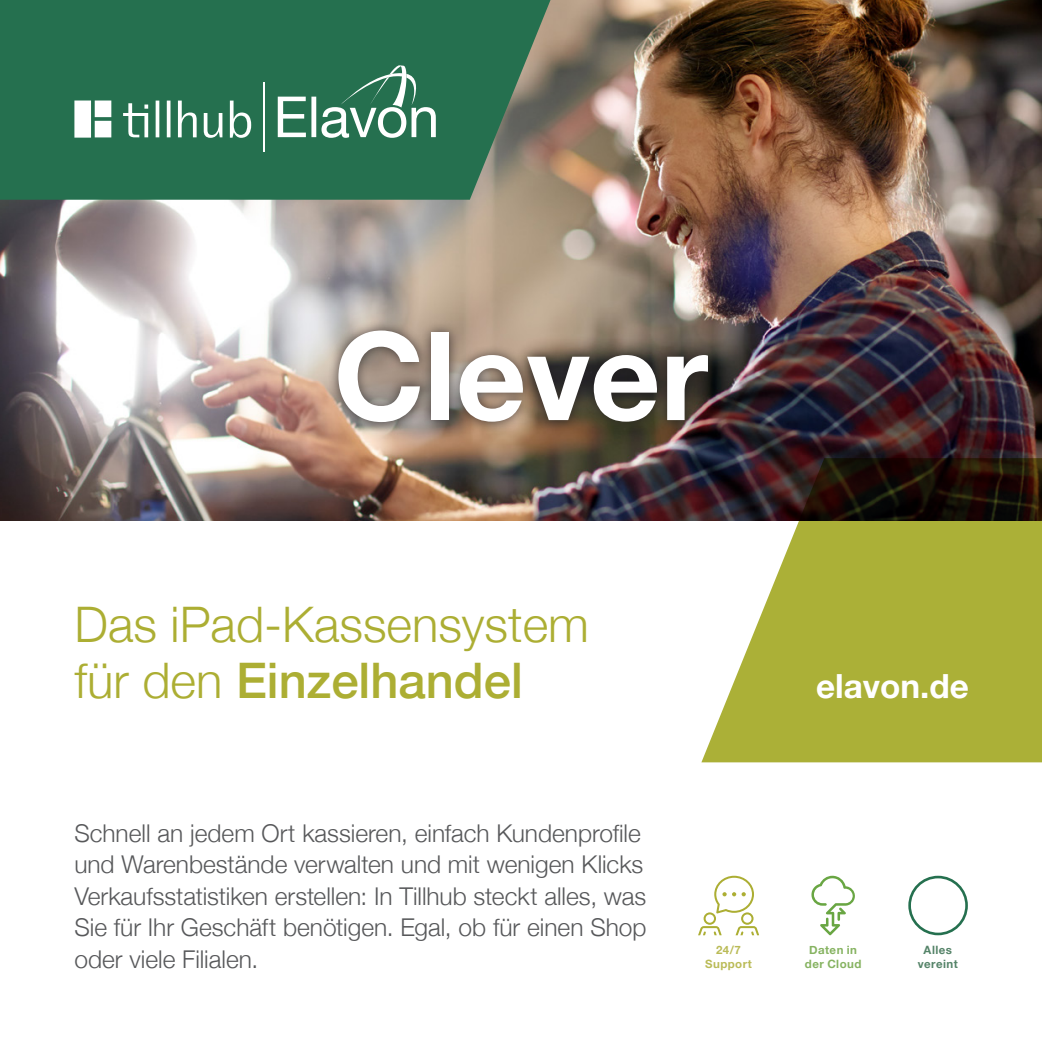
<style>
.page{position:relative;width:1042px;height:1042px;background:#fff}
.page>*{position:absolute;margin:0;border:0;box-sizing:border-box;transform-origin:0 0}
.t1{font:700 122.5px "Helvetica Neue";color:#fff}
.t2{font:300 49px/56px "Helvetica Neue";color:#acae33}
.t3{font:700 33.25px "Helvetica Neue";color:#fff}
.t4{font:300 24.5px/31.5px "Helvetica Neue";color:#57585a}
.t5{font:700 11.55px/13.8px "Helvetica Neue";letter-spacing:.04em;color:#86b361;text-align:center}
.t6{font:700 11.55px/13.8px "Helvetica Neue";letter-spacing:.04em;color:#558469;text-align:center}
.t7{font:700 11.55px/13.8px "Helvetica Neue";letter-spacing:.04em;color:#babb57;text-align:center}
.s1{font-weight:500}
</style>
<div class="page">
<img style="left:0;top:0;width:1042px;height:521px">
<svg style="left:0;top:0;width:550px;height:200px;background:#2d7151"></svg>
<svg style="left:701px;top:458px;width:341px;height:304px;background:#989845"></svg>
<div style="left:327px;top:319px;width:392px;height:114px;background:#231f20;opacity:.75"></div>
<svg style="left:74px;top:100px;width:177px;height:38px"></svg>
<svg style="left:278px;top:65px;width:158px;height:73px"></svg>
<hr style="left:263px;top:82px;width:2px;height:70px;background:#fff">
<svg style="left:698px;top:876px;width:61px;height:59px"></svg>
<svg style="left:811px;top:876px;width:44px;height:59px"></svg>
<div style="left:908px;top:876px;width:60px;height:59px;border:3px solid #25704f;border-radius:50%"></div>
<h1 class="t1" style="left:334px;top:280px;width:376px">Clever</h1>
<h2 class="t2" style="left:74px;top:592px;width:516px">Das iPad-Kassensystem für den <span class="s1">Einzelhandel</span></h2>
<h3 class="t3" style="left:816px;top:660px;width:154px">elavon.de</h3>
<p class="t4" style="left:74px;top:815px;width:573px">Schnell an jedem Ort kassieren, einfach Kundenprofile und Warenbestände verwalten und mit wenigen Klicks Verkaufsstatistiken erstellen: In Tillhub steckt alles, was Sie für Ihr Geschäft benötigen. Egal, ob für einen Shop oder viele Filialen.</p>
<p class="t7" style="left:705px;top:943px;width:48px">24/7<br>Support</p>
<p class="t5" style="left:805px;top:943px;width:58px">Daten in der Cloud</p>
<p class="t6" style="left:918px;top:943px;width:41px">Alles vereint</p>
</div>
